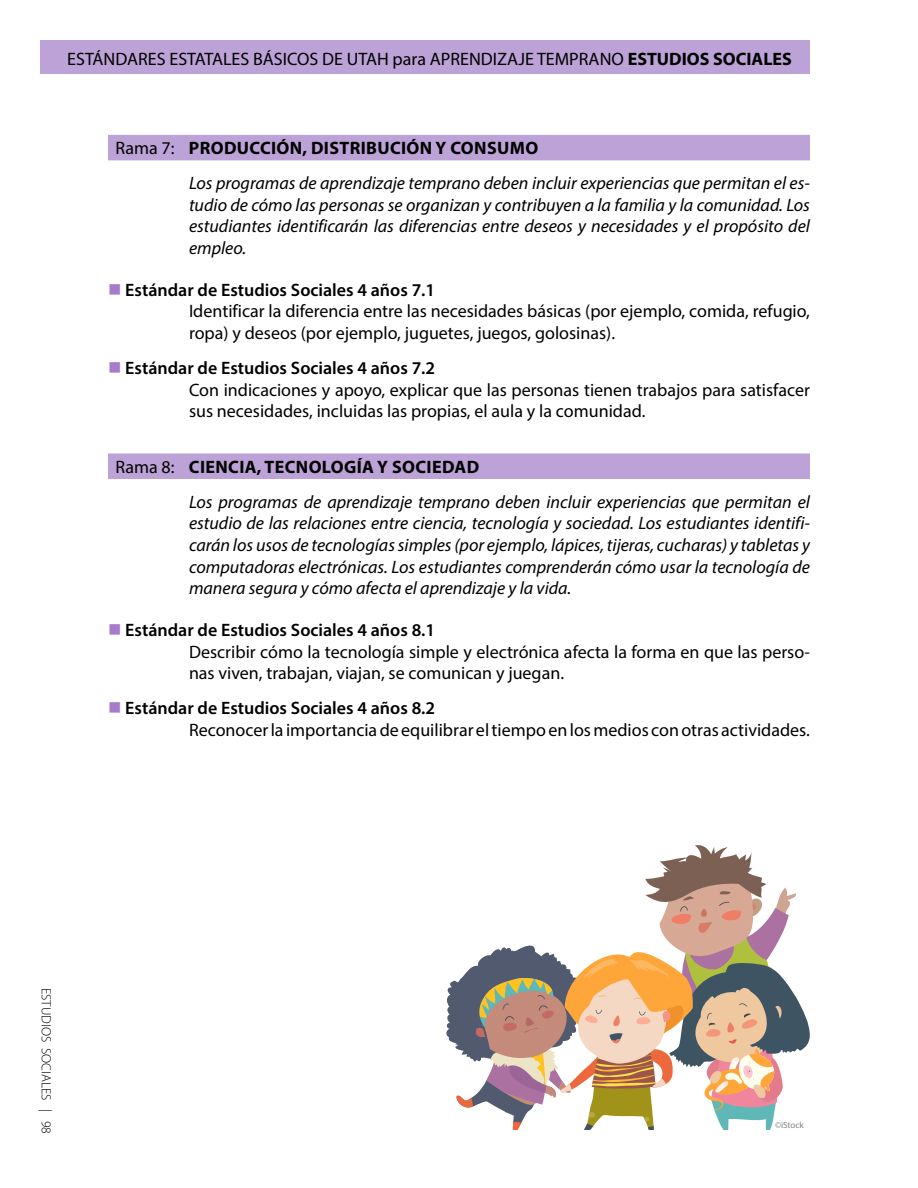
<style>
.page{position:relative;width:918px;height:1188px;background:#fff}
.page>*{position:absolute;margin:0;border:0;box-sizing:border-box;transform-origin:0 0}
.Intro_4yr{font:italic 18px/21.6px "Myriad Pro";color:#000;text-align:justify}
._4yrText_BELOW_co{font:18px/21.6px "Myriad Pro";color:#000}
.t1{font:600 18px "Myriad Pro";color:#000}
.STRANDwBAR_4YrOlds{font:700 18px "Myriad Pro";letter-spacing:.02em;color:#000}
.t2{font:300 13.5px "Myriad Pro";color:#000}
.t3{font:9px "Myriad Pro";color:#808285}
.s1{font-weight:700}
.s2{font-weight:400}
</style>
<div class="page">
<div style="left:40px;top:40px;width:770px;height:34px;background:#bca2d6"></div>
<svg style="left:446px;top:845px;width:364px;height:285px"></svg>
<div style="left:108px;top:135px;width:702px;height:25px;background:#bca2d6"></div>
<div style="left:108px;top:453px;width:702px;height:26px;background:#bca2d6"></div>
<p class="_4yrText_BELOW_co" style="left:67px;top:47px;width:726px">ESTÁNDARES ESTATALES BÁSICOS DE UTAH para APRENDIZAJE TEMPRANO <span class="s1">ESTUDIOS SOCIALES</span></p>
<p class="STRANDwBAR_4YrOlds" style="left:116px;top:136px;width:424px"><span class="s2">Rama 7:</span> PRODUCCIÓN, DISTRIBUCIÓN Y CONSUMO</p>
<p class="Intro_4yr" style="left:189px;top:172px;width:623px">Los programas de aprendizaje temprano deben incluir experiencias que permitan el es&shy;tudio de cómo las personas se organizan y contribuyen a la familia y la comunidad. Los estudiantes identificarán las diferencias entre deseos y necesidades y el propósito del empleo.</p>
<p class="t1" style="left:125px;top:278px;width:311px">Estándar de Estudios Sociales 4 años 7.1</p>
<p class="_4yrText_BELOW_co" style="left:189px;top:300px;width:623px">Identificar la diferencia entre las necesidades básicas (por ejemplo, comida, refugio, ropa) y deseos (por ejemplo, juguetes, juegos, golosinas).</p>
<p class="t1" style="left:125px;top:357px;width:311px">Estándar de Estudios Sociales 4 años 7.2</p>
<p class="_4yrText_BELOW_co" style="left:189px;top:379px;width:623px">Con indicaciones y apoyo, explicar que las personas tienen trabajos para satisfacer sus necesidades, incluidas las propias, el aula y la comunidad.</p>
<p class="STRANDwBAR_4YrOlds" style="left:116px;top:455px;width:365px"><span class="s2">Rama 8:</span> CIENCIA, TECNOLOGÍA Y SOCIEDAD</p>
<p class="Intro_4yr" style="left:189px;top:491px;width:623px">Los programas de aprendizaje temprano deben incluir experiencias que permitan el estudio de las relaciones entre ciencia, tecnología y sociedad. Los estudiantes identifi&shy;carán los usos de tecnologías simples (por ejemplo, lápices, tijeras, cucharas) y tabletas y computadoras electrónicas. Los estudiantes comprenderán cómo usar la tecnología de manera segura y cómo afecta el aprendizaje y la vida.</p>
<p class="t1" style="left:125px;top:619px;width:311px">Estándar de Estudios Sociales 4 años 8.1</p>
<p class="_4yrText_BELOW_co" style="left:189px;top:641px;width:623px">Describir cómo la tecnología simple y electrónica afecta la forma en que las perso&shy;nas viven, trabajan, viajan, se comunican y juegan.</p>
<p class="t1" style="left:125px;top:697px;width:311px">Estándar de Estudios Sociales 4 años 8.2</p>
<p class="_4yrText_BELOW_co" style="left:189px;top:719px;width:622px">Reconocer la importancia de equilibrar el tiempo en los medios con otras actividades.</p>
<p class="t2" style="left:54px;top:988px;width:148px;rotate:90deg">ESTUDIOS SOCIALES | 98</p>
<p class="t3" style="left:775px;top:1119px;width:30px">©iStock</p>
</div>
